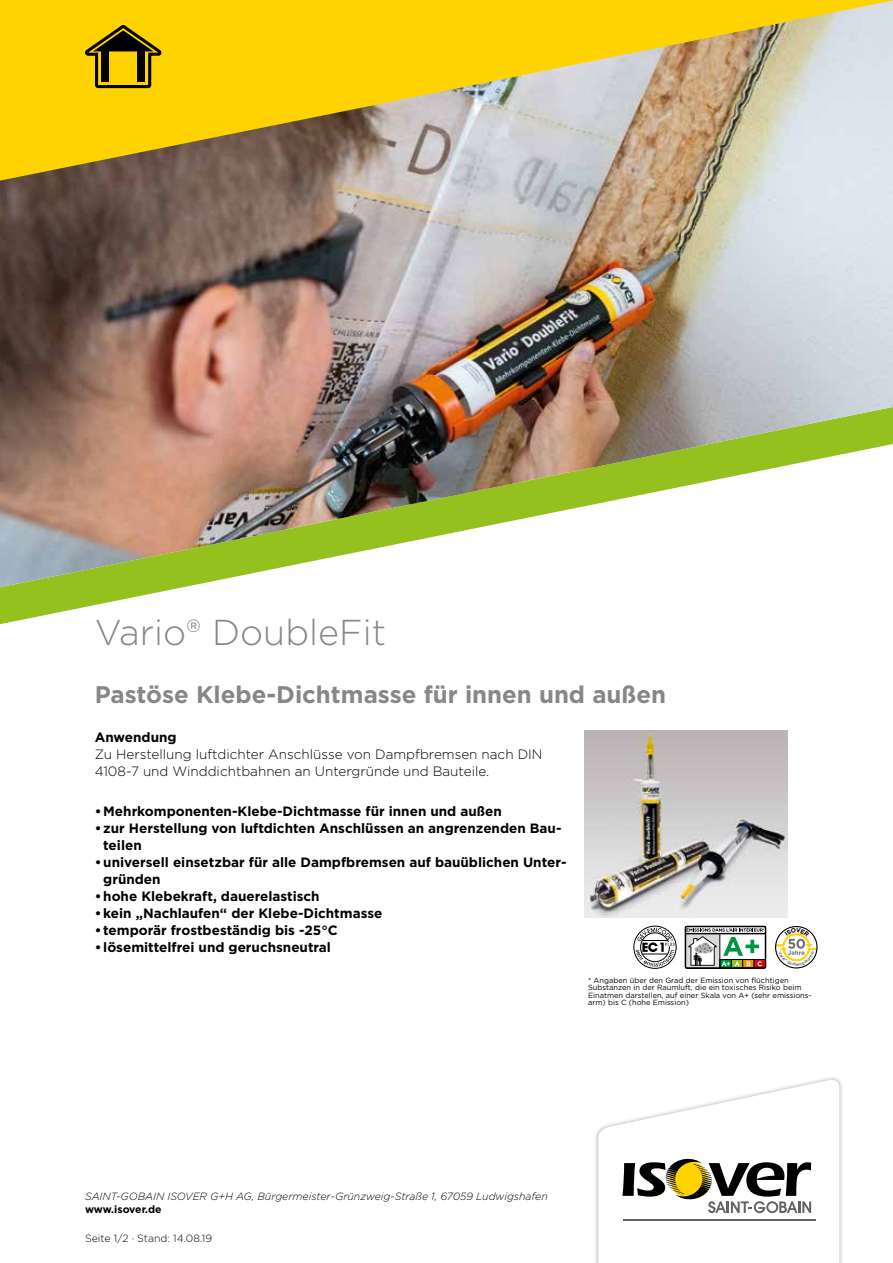
<style>
.page{position:relative;width:893px;height:1263px;background:#fff}
.page>*{position:absolute;margin:0;border:0;box-sizing:border-box;transform-origin:0 0}
.t1{font:300 36px "Gotham";color:#878787}
.t2{font:700 24px "Gotham";color:#878787}
.t3{font:700 13.5px/17px "Gotham";color:#000}
.t4{font:300 13.5px/17px "Gotham";color:#000}
.t5{font:italic 300 10.5px "Gotham";color:#000}
.t6{font:300 10.5px "Gotham";color:#000}
.t7{font:700 10.5px "Gotham";letter-spacing:-.005em;color:#000}
.t8{font:7.5px/7.5px "Gotham";color:#000}
</style>
<div class="page">
<svg style="left:0;top:587px;width:184px;height:37px"></svg>
<img style="left:0;top:181px;width:893px;height:406px">
<img style="left:585px;top:731px;width:203px;height:186px">
<svg style="left:0;top:0;width:893px;height:181px"></svg>
<svg style="left:85px;top:25px;width:76px;height:63px"></svg>
<div style="left:101px;top:51px;width:8px;height:31px;background:#000"></div>
<div style="left:138px;top:51px;width:7px;height:31px;background:#000"></div>
<svg style="left:685px;top:926px;width:81px;height:42px"></svg>
<svg style="left:634px;top:926px;width:42px;height:42px"></svg>
<div style="left:594px;top:1075px;width:250px;height:188px;background:#000;opacity:.3"></div>
<svg style="left:598px;top:1078px;width:241px;height:185px"></svg>
<svg style="left:775px;top:926px;width:42px;height:42px"></svg>
<h1 class="t1" style="left:95px;top:609px;width:293px">Vario® DoubleFit</h1>
<h2 class="t2" style="left:95px;top:678px;width:573px">Pastöse Klebe-Dichtmasse für innen und außen</h2>
<p class="t3" style="left:95px;top:728px;width:83px">Anwendung</p>
<p class="t4" style="left:95px;top:745px;width:449px">Zu Herstellung luftdichter Anschlüsse von Dampfbremsen nach DIN<br>4108-7 und Winddichtbahnen an Untergründe und Bauteile.</p>
<p class="t3" style="left:95px;top:802px;width:409px">•Mehrkomponenten-Klebe-Dichtmasse für innen und außen</p>
<p class="t3" style="left:103px;top:819px;width:460px;text-indent:-9px">•zur Herstellung von luftdichten Anschlüssen an angrenzenden Bau&shy;teilen</p>
<p class="t3" style="left:103px;top:853px;width:465px;text-indent:-9px">•universell einsetzbar für alle Dampfbremsen auf bauüblichen Unter&shy;gründen</p>
<p class="t3" style="left:95px;top:887px;width:226px">•hohe Klebekraft, dauerelastisch</p>
<p class="t3" style="left:95px;top:904px;width:289px">•kein „Nachlaufen“ der Klebe-Dichtmasse</p>
<p class="t3" style="left:95px;top:921px;width:245px">• temporär frostbeständig bis -25°C</p>
<p class="t3" style="left:95px;top:938px;width:238px">• lösemittelfrei und geruchsneutral</p>
<p class="t8" style="left:588px;top:976px;width:225px">* Angaben über den Grad der Emission von flüchtigen Substanzen in der Raumluft, die ein toxisches Risiko beim Einatmen darstellen, auf einer Skala von A+ (sehr emissions&shy;arm) bis C (hohe Emission)</p>
<p class="t5" style="left:85px;top:1189px;width:464px">SAINT-GOBAIN ISOVER G+H AG, Bürgermeister-Grünzweig-Straße 1, 67059 Ludwigshafen</p>
<p class="t7" style="left:85px;top:1202px;width:78px">www.isover.de</p>
<p class="t6" style="left:85px;top:1231px;width:129px">Seite 1/2 · Stand: 14.08.19</p>
</div>
